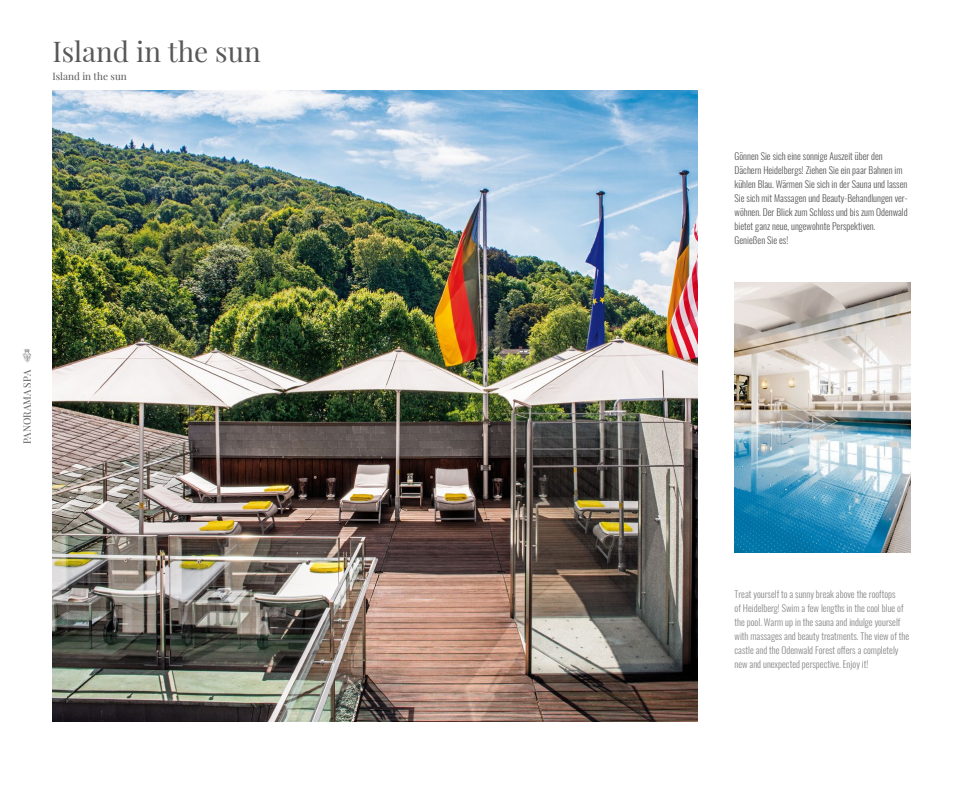
<style>
.page{position:relative;width:964px;height:794px;background:#fff}
.page>*{position:absolute;margin:0;border:0;box-sizing:border-box;transform-origin:0 0}
.t1{font:28px "Playfair Display";color:#58585a}
.t2{font:10px "Playfair Display";color:#58585a}
.t3{font:300 9.5px/14px "Oswald";color:#58585a}
.t4{font:300 9.5px/14px "Oswald";color:#87888a}
</style>
<div class="page">
<img style="left:52px;top:91px;width:645px;height:630px">
<img style="left:734px;top:283px;width:176px;height:269px">
<svg style="left:23px;top:349px;width:8px;height:13px"></svg>
<h1 class="t1" style="left:52px;top:33px;width:210px">Island in the sun</h1>
<p class="t2" style="left:52px;top:69px;width:76px">Island in the sun</p>
<p class="t2" style="left:21px;top:444px;width:76px;rotate:-90deg">PANORAMA SPA</p>
<p class="t3" style="left:734px;top:148px;width:175px">Gönnen Sie sich eine sonnige Auszeit über den Dächern Heidelbergs! Ziehen Sie ein paar Bahnen im kühlen Blau. Wärmen Sie sich in der Sauna und lassen Sie sich mit Massagen und Beauty-Behandlungen ver&shy;wöhnen. Der Blick zum Schloss und bis zum Odenwald bietet ganz neue, ungewohnte Perspektiven.<br>Genießen Sie es!</p>
<p class="t4" style="left:734px;top:586px;width:176px">Treat yourself to a sunny break above the rooftops<br>of Heidelberg! Swim a few lengths in the cool blue of the pool. Warm up in the sauna and indulge yourself with massages and beauty treatments. The view of the castle and the Odenwald Forest offers a completely new and unexpected perspective. Enjoy it!</p>
</div>
